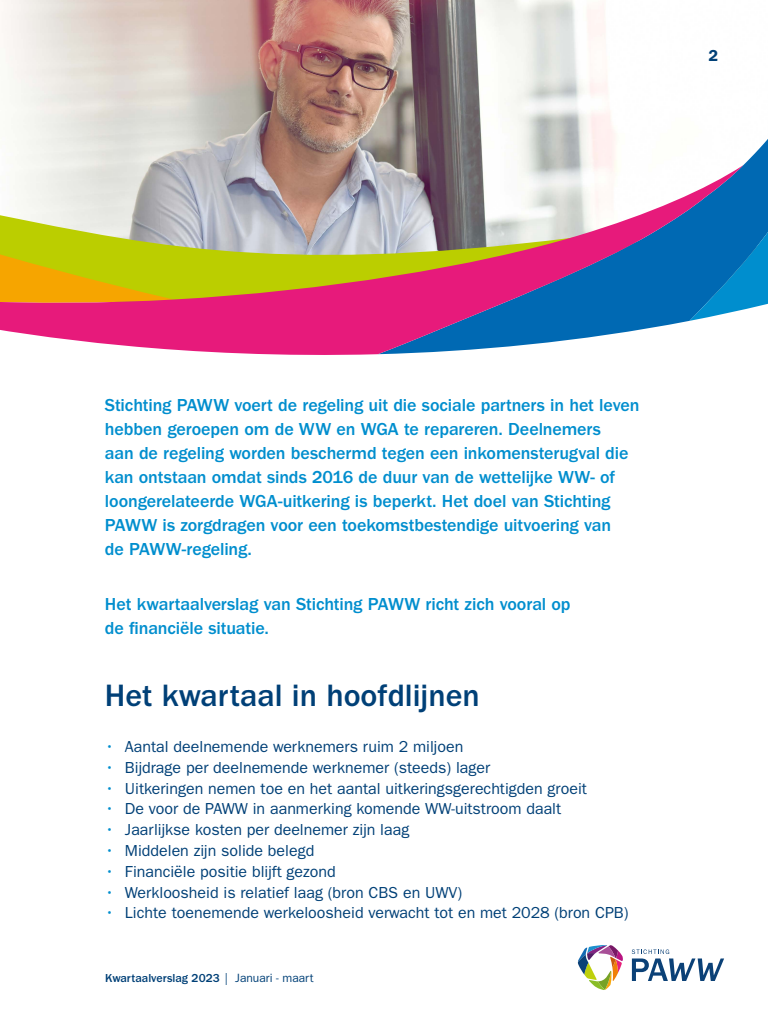
<style>
.page{position:relative;width:768px;height:1024px;background:#fff}
.page>*{position:absolute;margin:0;border:0;box-sizing:border-box;transform-origin:0 0}
.t1{font:500 32px "ITC Franklin Gothic Std";color:#004077}
.t2{font:500 18px/24px "ITC Franklin Gothic Std";letter-spacing:-.01em;color:#008ece}
.t3{font:16px "ITC Franklin Gothic Std";color:#004077}
.t4{font:600 16px "ITC Franklin Gothic Std";color:#004077}
.t5{font:500 12px "ITC Franklin Gothic Std";color:#004077}
.s1{color:#008ece}
.s2{font-weight:400}
</style>
<div class="page">
<svg style="left:578px;top:945px;width:45px;height:45px"></svg>
<svg style="left:632px;top:949px;width:92px;height:32px"></svg>
<img style="left:2px;top:0;width:603px;height:165px">
<svg style="left:378px;top:68px;width:239px;height:97px"></svg>
<svg style="left:743px;top:139px;width:25px;height:171px"></svg>
<svg style="left:0;top:165px;width:743px;height:190px"></svg>
<p class="t4" style="left:708px;top:46px;width:11px">2</p>
<p class="t2" style="left:105px;top:394px;width:536px">Stichting PAWW voert de regeling uit die sociale partners in het leven hebben geroepen om de WW en WGA te repareren. Deelnemers<br>aan de regeling worden beschermd tegen een inkomensterugval die kan ontstaan omdat sinds 2016 de duur van de wettelijke WW- of loongerelateerde WGA-uitkering is beperkt. Het doel van Stichting PAWW is zorgdragen voor een toekomstbestendige uitvoering van<br>de PAWW-regeling.</p>
<p class="t2" style="left:105px;top:592px;width:467px">Het kwartaalverslag van Stichting PAWW richt zich vooral op de financiële situatie.</p>
<h1 class="t1" style="left:105px;top:678px;width:376px">Het kwartaal in hoofdlijnen</h1>
<p class="t3" style="left:105px;top:737px;width:360px"><span class="s1">•</span> Aantal deelnemende werknemers ruim 2 miljoen</p>
<p class="t3" style="left:105px;top:758px;width:387px"><span class="s1">•</span> Bijdrage per deelnemende werknemer (steeds) lager</p>
<p class="t3" style="left:105px;top:779px;width:484px"><span class="s1">•</span> Uitkeringen nemen toe en het aantal uitkeringsgerechtigden groeit</p>
<p class="t3" style="left:105px;top:800px;width:458px"><span class="s1">•</span> De voor de PAWW in aanmerking komende WW-uitstroom daalt</p>
<p class="t3" style="left:105px;top:821px;width:306px"><span class="s1">•</span> Jaarlijkse kosten per deelnemer zijn laag</p>
<p class="t3" style="left:105px;top:841px;width:211px"><span class="s1">•</span> Middelen zijn solide belegd</p>
<p class="t3" style="left:105px;top:862px;width:232px"><span class="s1">•</span> Financiële positie blijft gezond</p>
<p class="t3" style="left:105px;top:883px;width:359px"><span class="s1">•</span> Werkloosheid is relatief laag (bron CBS en UWV)</p>
<p class="t3" style="left:105px;top:904px;width:525px"><span class="s1">•</span> Lichte toenemende werkeloosheid verwacht tot en met 2028 (bron CPB)</p>
<p class="t5" style="left:105px;top:972px;width:210px">Kwartaalverslag 2023 <span class="s2">| Januari - maart</span></p>
</div>
